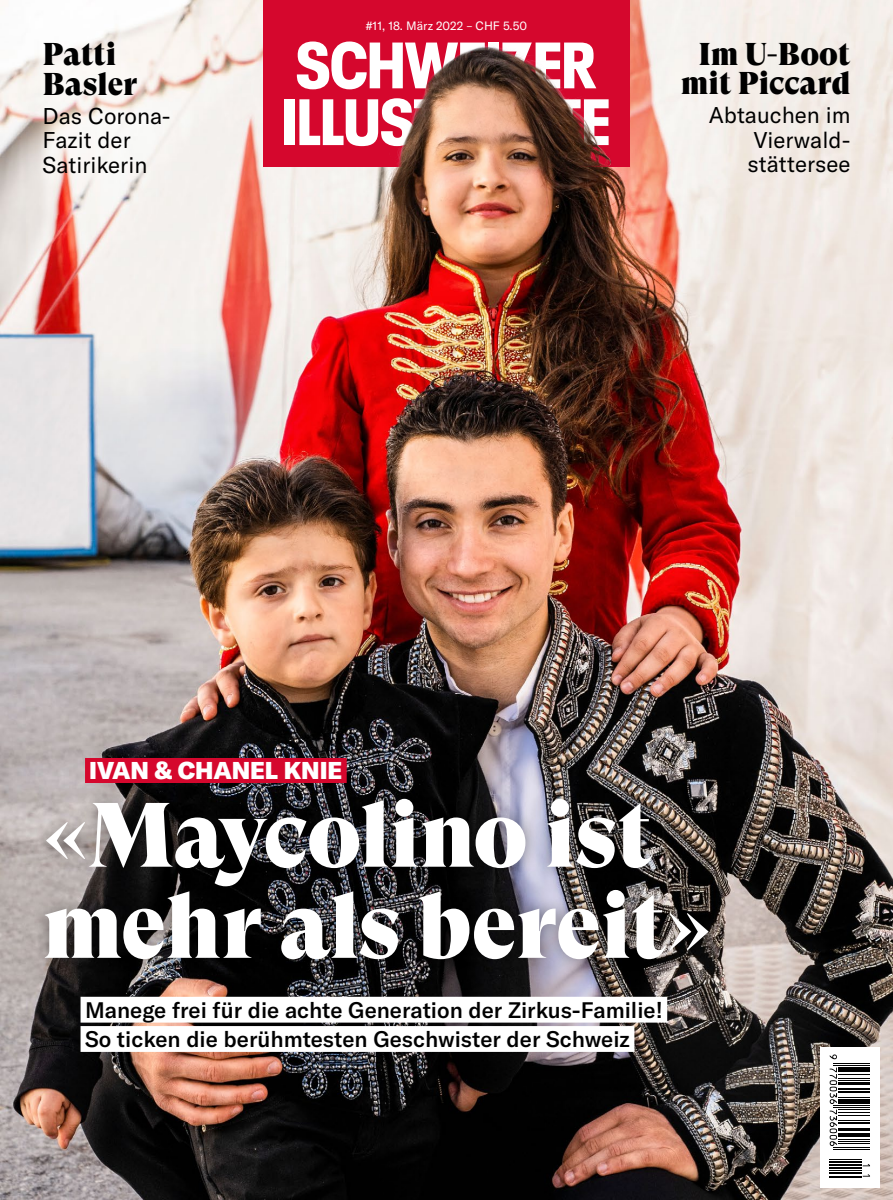
<style>
.page{position:relative;width:893px;height:1200px;background:#fff}
.page>*{position:absolute;margin:0;border:0;box-sizing:border-box;transform-origin:0 0}
._200_Titel_GTSupDis{font:91.05px/91.1px "GT Super Display Super";letter-spacing:-.005em;color:#fff}
._102_Anriss_Titel_GT{font:31.5px/30px "GT Super Display Super";color:#000}
._100_Vorzeile_GTAm_1{font:900 24px "GT America";letter-spacing:-.005em;color:#fff}
._103_Anriss_Text_GTA{font:22.5px/24.8px "GT America";color:#000}
._300_Lead_GTAm_14pt{font:500 22.2px "GT America";color:#000}
._800_Ausgabe_Nr_Prei{font:12px "GT America";color:#fff}
</style>
<div class="page">
<img style="left:0;top:0;width:893px;height:1199px">
<svg style="left:21px;top:19px;width:168px;height:178px;fill:#f8f5f2"></svg>
<div style="left:31px;top:783px;width:691px;height:190px;background:#000;opacity:.4"></div>
<div style="left:81px;top:996px;width:586px;height:26px;background:#fff"></div>
<div style="left:81px;top:1025px;width:553px;height:26px;background:#fff"></div>
<div style="left:85px;top:757px;width:262px;height:25px;background:#d5072d"></div>
<div style="left:263px;top:0;width:367px;height:166px;background:#d5072d"></div>
<svg style="left:297px;top:41px;width:70px;height:48px"></svg>
<div style="left:284px;top:99px;width:11px;height:46px;background:#fff"></div>
<svg style="left:299px;top:99px;width:68px;height:47px"></svg>
<img style="left:367px;top:38px;width:290px;height:234px">
<svg style="left:821px;top:1046px;width:59px;height:140px"></svg>
<hr style="left:834px;top:1062px;width:36px;height:1px;background:#000">
<hr style="left:834px;top:1064px;width:36px;height:1px;background:#000">
<hr style="left:838px;top:1066px;width:32px;height:3px;background:#000">
<hr style="left:838px;top:1070px;width:32px;height:1px;background:#000">
<hr style="left:838px;top:1073px;width:32px;height:1px;background:#000">
<hr style="left:838px;top:1077px;width:32px;height:1px;background:#000">
<hr style="left:838px;top:1079px;width:32px;height:1px;background:#000">
<hr style="left:838px;top:1082px;width:32px;height:2px;background:#000">
<hr style="left:838px;top:1087px;width:32px;height:2px;background:#000">
<hr style="left:838px;top:1090px;width:32px;height:1px;background:#000">
<hr style="left:838px;top:1092px;width:32px;height:1px;background:#000">
<hr style="left:838px;top:1096px;width:32px;height:1px;background:#000">
<hr style="left:838px;top:1098px;width:32px;height:1px;background:#000">
<hr style="left:838px;top:1100px;width:32px;height:3px;background:#000">
<hr style="left:834px;top:1104px;width:36px;height:1px;background:#000">
<hr style="left:834px;top:1106px;width:36px;height:1px;background:#000">
<hr style="left:838px;top:1108px;width:32px;height:1px;background:#000">
<hr style="left:838px;top:1112px;width:32px;height:1px;background:#000">
<hr style="left:838px;top:1114px;width:32px;height:1px;background:#000">
<hr style="left:838px;top:1119px;width:32px;height:1px;background:#000">
<hr style="left:838px;top:1121px;width:32px;height:1px;background:#000">
<hr style="left:838px;top:1123px;width:32px;height:1px;background:#000">
<hr style="left:838px;top:1127px;width:32px;height:3px;background:#000">
<hr style="left:838px;top:1132px;width:32px;height:1px;background:#000">
<hr style="left:838px;top:1134px;width:32px;height:2px;background:#000">
<hr style="left:838px;top:1138px;width:32px;height:1px;background:#000">
<hr style="left:838px;top:1140px;width:32px;height:1px;background:#000">
<hr style="left:838px;top:1142px;width:32px;height:1px;background:#000">
<hr style="left:834px;top:1146px;width:36px;height:1px;background:#000">
<hr style="left:834px;top:1148px;width:36px;height:1px;background:#000">
<svg style="left:830px;top:1054px;width:7px;height:4px"></svg>
<svg style="left:830px;top:1067px;width:7px;height:36px"></svg>
<svg style="left:830px;top:1109px;width:7px;height:36px"></svg>
<hr style="left:830px;top:1158px;width:32px;height:1px;background:#000">
<hr style="left:830px;top:1160px;width:32px;height:2px;background:#000">
<hr style="left:830px;top:1163px;width:32px;height:2px;background:#000">
<hr style="left:830px;top:1167px;width:32px;height:1px;background:#000">
<hr style="left:830px;top:1169px;width:32px;height:1px;background:#000">
<hr style="left:830px;top:1171px;width:32px;height:2px;background:#000">
<hr style="left:830px;top:1175px;width:32px;height:2px;background:#000">
<svg style="left:863px;top:1163px;width:7px;height:2px"></svg>
<svg style="left:863px;top:1173px;width:7px;height:3px"></svg>
<p class="_102_Anriss_Titel_GT" style="left:43px;top:39px;width:96px">Patti<br>Basler</p>
<p class="_103_Anriss_Text_GTA" style="left:43px;top:103px;width:130px">Das Corona-<br>Fazit der<br>Satirikerin</p>
<p class="_800_Ausgabe_Nr_Prei" style="left:366px;top:18px;width:163px">#11, 18. März 2022 – CHF 5.50</p>
<p class="_102_Anriss_Titel_GT" style="left:681px;top:39px;width:171px;line-height:29.2px;text-align:center">Im U-Boot mit Piccard</p>
<p class="_103_Anriss_Text_GTA" style="left:748px;top:103px;width:104px;text-align:justify;text-indent:-39px">Abtauchen im Vierwald&shy;stättersee</p>
<p class="_100_Vorzeile_GTAm_1" style="left:89px;top:754px;width:255px">IVAN &amp; CHANEL KNIE</p>
<p class="_200_Titel_GTSupDis" style="left:43px;top:790px;width:671px">«Maycolino ist mehr als bereit»</p>
<p class="_300_Lead_GTAm_14pt" style="left:85px;top:995px;width:579px">Manege frei für die achte Generation der Zirkus-Familie!</p>
<p class="_300_Lead_GTAm_14pt" style="left:85px;top:1025px;width:546px">So ticken die berühmtesten Geschwister der Schweiz</p>
</div>
